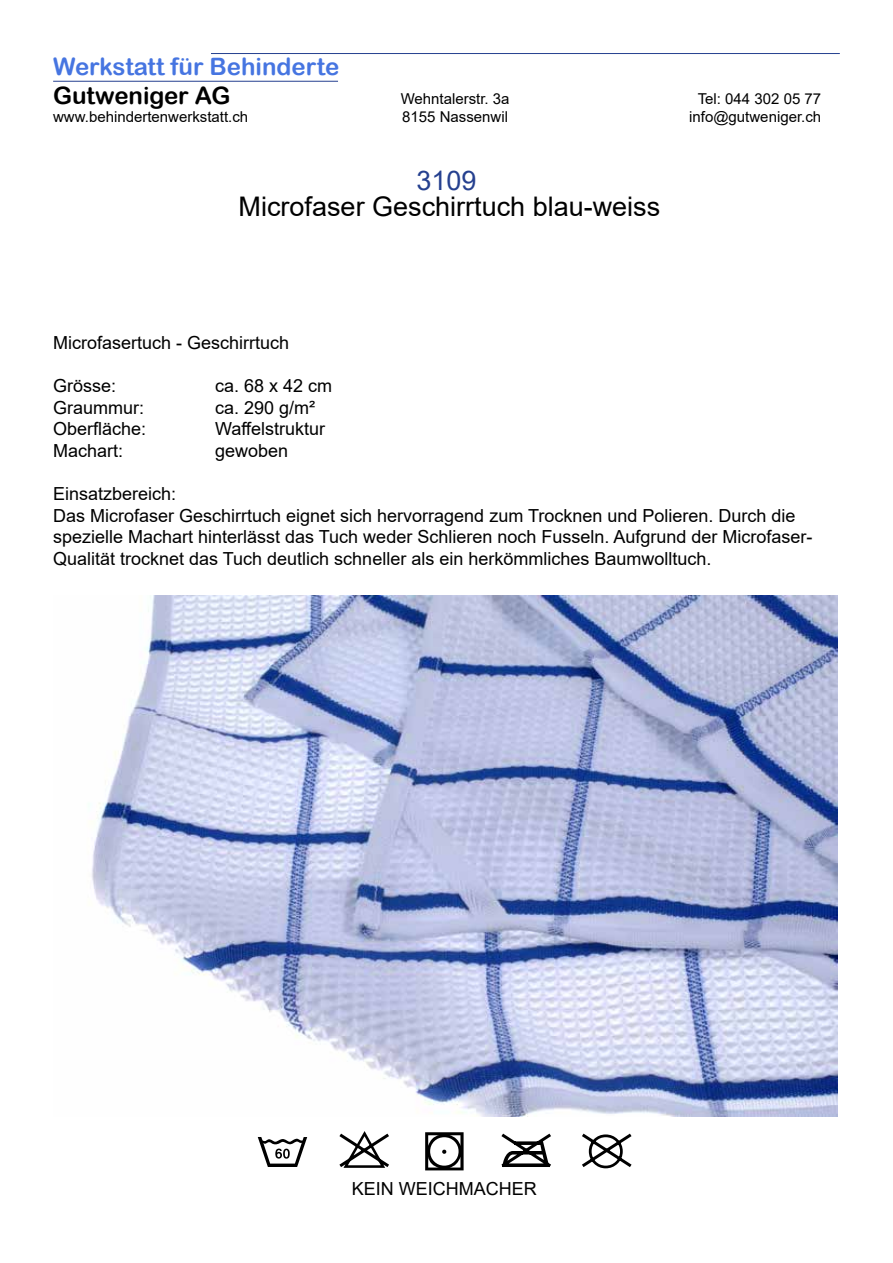
<style>
.page{position:relative;width:893px;height:1263px;background:#fff}
.page>*{position:absolute;margin:0;border:0;box-sizing:border-box;transform-origin:0 0}
.t1{font:54px "CS Symbol 2";color:#000}
.t2{font:27px "Arial";color:#000}
.t3{font:27px "Arial";color:#25408f}
.t4{font:24px "Arial Rounded MT Bold";color:#4675e1}
.t5{font:24px "Arial Rounded MT Bold";color:#000}
.t6{font:18px/21.6px "Arial";color:#000}
.t7{font:15px "Arial";color:#000}
</style>
<div class="page">
<hr style="left:211px;top:53px;width:629px;height:1px;background:#25408f">
<hr style="left:53px;top:81px;width:285px;height:1px;background:#25408f">
<img style="left:91px;top:595px;width:747px;height:521px">
<h3 class="t4" style="left:53px;top:52px;width:288px">Werkstatt für Behinderte</h3>
<h3 class="t5" style="left:53px;top:81px;width:179px">Gutweniger AG</h3>
<p class="t7" style="left:401px;top:88px;width:110px">Wehntalerstr. 3a</p>
<p class="t7" style="left:698px;top:88px;width:125px">Tel: 044 302 05 77</p>
<p class="t7" style="left:53px;top:106px;width:197px">www.behindertenwerkstatt.ch</p>
<p class="t7" style="left:402px;top:106px;width:107px">8155 Nassenwil</p>
<p class="t7" style="left:689px;top:106px;width:133px">info@gutweniger.ch</p>
<h2 class="t3" style="left:416px;top:162px;width:62px">3109</h2>
<h2 class="t2" style="left:239px;top:188px;width:423px">Microfaser Geschirrtuch blau-weiss</h2>
<p class="t6" style="left:53px;top:332px;width:238px">Microfasertuch - Geschirrtuch</p>
<p class="t6" style="left:53px;top:375px;width:65px">Grösse:</p>
<p class="t6" style="left:215px;top:375px;width:119px">ca. 68 x 42 cm</p>
<p class="t6" style="left:53px;top:397px;width:93px">Graummur:</p>
<p class="t6" style="left:215px;top:397px;width:102px">ca. 290 g/m²</p>
<p class="t6" style="left:53px;top:418px;width:95px">Oberfläche:</p>
<p class="t6" style="left:215px;top:418px;width:111px">Waffelstruktur</p>
<p class="t6" style="left:53px;top:440px;width:72px">Machart:</p>
<p class="t6" style="left:215px;top:440px;width:75px">gewoben</p>
<p class="t6" style="left:53px;top:483px;width:761px">Einsatzbereich:<br>Das Microfaser Geschirrtuch eignet sich hervorragend zum Trocknen und Polieren. Durch die spezielle Machart hinterlässt das Tuch weder Schlieren noch Fusseln. Aufgrund der Microfaser-Qualität trocknet das Tuch deutlich schneller als ein herkömmliches Baumwolltuch.</p>
<h1 class="t1" style="left:417px;top:1124px;width:55px">■</h1>
<p class="t6" style="left:352px;top:1178px;width:187px">KEIN WEICHMACHER</p>
</div>
